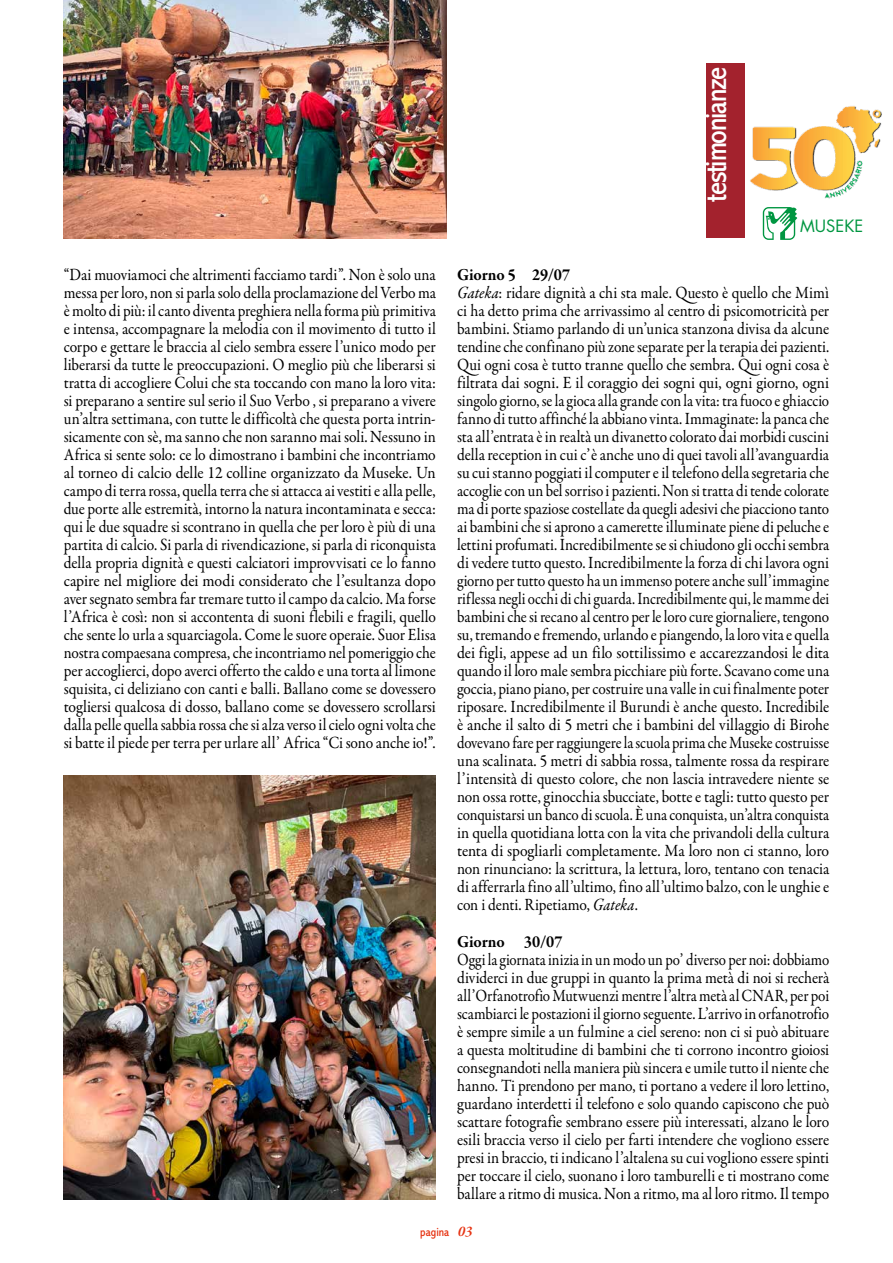
<style>
.page{position:relative;width:893px;height:1263px;background:#fff}
.page>*{position:absolute;margin:0;border:0;box-sizing:border-box;transform-origin:0 0}
.t1{font:condensed 30px "Abadi MT Std";letter-spacing:-.04em;color:#fff}
.t2{font:17.25px/18px "Garamond Premr Pro";letter-spacing:-.005em;color:#000;text-align:justify;scale:.9 1}
.t3{font:17.25px/18px "Garamond Premr Pro";letter-spacing:-.005em;color:#000;text-align:justify;scale:.87 1}
.t4{font:700 17.25px "Garamond Premr Pro";letter-spacing:-.005em;color:#000;scale:.94 1}
.t5{font:16.5px "Futura Std";color:#009641}
.t6{font:condensed 12px "Abadi MT Std";color:#e63312}
.s1{font-weight:700}
.s2{font-style:italic}
.s3{font-family:"Garamond Premr Pro";font-weight:600;font-style:italic;font-stretch:normal;font-size:15px}
</style>
<div class="page">
<img style="left:750px;top:106px;width:132px;height:93px">
<svg style="left:763px;top:207px;width:34px;height:33px"></svg>
<img style="left:64px;top:0;width:382px;height:238px">
<div style="left:706px;top:64px;width:38px;height:174px;background:#a3222d"></div>
<img style="left:64px;top:775px;width:372px;height:424px">
<h1 class="t1" style="left:700px;top:202px;width:137px;rotate:-90deg">testimonianze</h1>
<h1 class="t1" style="left:700px;top:202px;width:78px;rotate:-90deg">progetti</h1>
<p class="t5" style="left:800px;top:215px;width:65px">MUSEKE</p>
<p class="t2" style="left:64px;top:266px;width:415px">“Dai muoviamoci che altrimenti facciamo tardi”. Non è solo una messa per loro, non si parla solo della proclamazione del Verbo ma è molto di più: il canto diventa preghiera nella forma più primitiva e intensa, accompagnare la melodia con il movimento di tutto il corpo e gettare le braccia al cielo sembra essere l’unico modo per liberarsi da tutte le preoccupazioni. O meglio più che liberarsi si tratta di accogliere Colui che sta toccando con mano la loro vita: si preparano a sentire sul serio il Suo Verbo , si preparano a vivere un’altra settimana, con tutte le difficoltà che questa porta intrin&shy;sicamente con sè, ma sanno che non saranno mai soli. Nessuno in Africa si sente solo: ce lo dimostrano i bambini che incontriamo al torneo di calcio delle 12 colline organizzato da Museke. Un campo di terra rossa, quella terra che si attacca ai vestiti e alla pelle, due porte alle estremità, intorno la natura incontaminata e secca: qui le due squadre si scontrano in quella che per loro è più di una partita di calcio. Si parla di rivendicazione, si parla di riconquista della propria dignità e questi calciatori improvvisati ce lo fanno capire nel migliore dei modi considerato che l’esultanza dopo aver segnato sembra far tremare tutto il campo da calcio. Ma forse l’Africa è così: non si accontenta di suoni flebili e fragili, quello che sente lo urla a squarciagola. Come le suore operaie. Suor Elisa nostra compaesana compresa, che incontriamo nel pomeriggio che per accoglierci, dopo averci offerto the caldo e una torta al limone squisita, ci deliziano con canti e balli. Ballano come se dovessero togliersi qualcosa di dosso, ballano come se dovessero scrollarsi dalla pelle quella sabbia rossa che si alza verso il cielo ogni volta che si batte il piede per terra per urlare all’ Africa “Ci sono anche io!”.</p>
<p class="t2" style="left:457px;top:266px;width:415px;text-align:left"><span class="s1">Giorno 5 29/07<br></span><span class="s2">Gateka</span>: ridare dignità a chi sta male. Questo è quello che Mimì ci ha detto prima che arrivassimo al centro di psicomotricità per bambini. Stiamo parlando di un’unica stanzona divisa da alcune tendine che confinano più zone separate per la terapia dei pazienti.<br>Qui ogni cosa è tutto tranne quello che sembra. Qui ogni cosa è filtrata dai sogni. E il coraggio dei sogni qui, ogni giorno, ogni singolo giorno, se la gioca alla grande con la vita: tra fuoco e ghiaccio fanno di tutto affinché la abbiano vinta. Immaginate: la panca che sta all’entrata è in realtà un divanetto colorato dai morbidi cuscini della reception in cui c’è anche uno di quei tavoli all’avanguardia su cui stanno poggiati il computer e il telefono della segretaria che accoglie con un bel sorriso i pazienti. Non si tratta di tende colorate ma di porte spaziose costellate da quegli adesivi che piacciono tanto ai bambini che si aprono a camerette illuminate piene di peluche e lettini profumati. Incredibilmente se si chiudono gli occhi sembra di vedere tutto questo. Incredibilmente la forza di chi lavora ogni giorno per tutto questo ha un immenso potere anche sull’immagine riflessa negli occhi di chi guarda. Incredibilmente qui, le mamme dei bambini che si recano al centro per le loro cure giornaliere, tengono su, tremando e fremendo, urlando e piangendo, la loro vita e quella dei figli, appese ad un filo sottilissimo e accarezzandosi le dita quando il loro male sembra picchiare più forte. Scavano come una goccia, piano piano, per costruire una valle in cui finalmente poter riposare. Incredibilmente il Burundi è anche questo. Incredibile è anche il salto di 5 metri che i bambini del villaggio di Birohe dovevano fare per raggiungere la scuola prima che Museke costruisse una scalinata. 5 metri di sabbia rossa, talmente rossa da respirare l’intensità di questo colore, che non lascia intravedere niente se non ossa rotte, ginocchia sbucciate, botte e tagli: tutto questo per conquistarsi un banco di scuola. È una conquista, un’altra conquista in quella quotidiana lotta con la vita che privandoli della cultura tenta di spogliarli completamente. Ma loro non ci stanno, loro non rinunciano: la scrittura, la lettura, loro, tentano con tenacia di afferrarla fino all’ultimo, fino all’ultimo balzo, con le unghie e con i denti. Ripetiamo, <span class="s2">Gateka</span>.</p>
<p class="t4" style="left:457px;top:930px;width:114px">Giorno 30/07</p>
<p class="t3" style="left:457px;top:950px;width:429px">Oggi la giornata inizia in un modo un po’ diverso per noi: dobbiamo dividerci in due gruppi in quanto la prima metà di noi si recherà all’Orfanotrofio Mutwuenzi mentre l’altra metà al CNAR, per poi scambiarci le postazioni il giorno seguente. L’arrivo in orfanotrofio è sempre simile a un fulmine a ciel sereno: non ci si può abituare a questa moltitudine di bambini che ti corrono incontro gioiosi consegnandoti nella maniera più sincera e umile tutto il niente che hanno. Ti prendono per mano, ti portano a vedere il loro lettino, guardano interdetti il telefono e solo quando capiscono che può scattare fotografie sembrano essere più interessati, alzano le loro esili braccia verso il cielo per farti intendere che vogliono essere presi in braccio, ti indicano l’altalena su cui vogliono essere spinti per toccare il cielo, suonano i loro tamburelli e ti mostrano come ballare a ritmo di musica. Non a ritmo, ma al loro ritmo. Il tempo</p>
<p class="t6" style="left:420px;top:1225px;width:54px">pagina <span class="s3">03</span></p>
</div>
